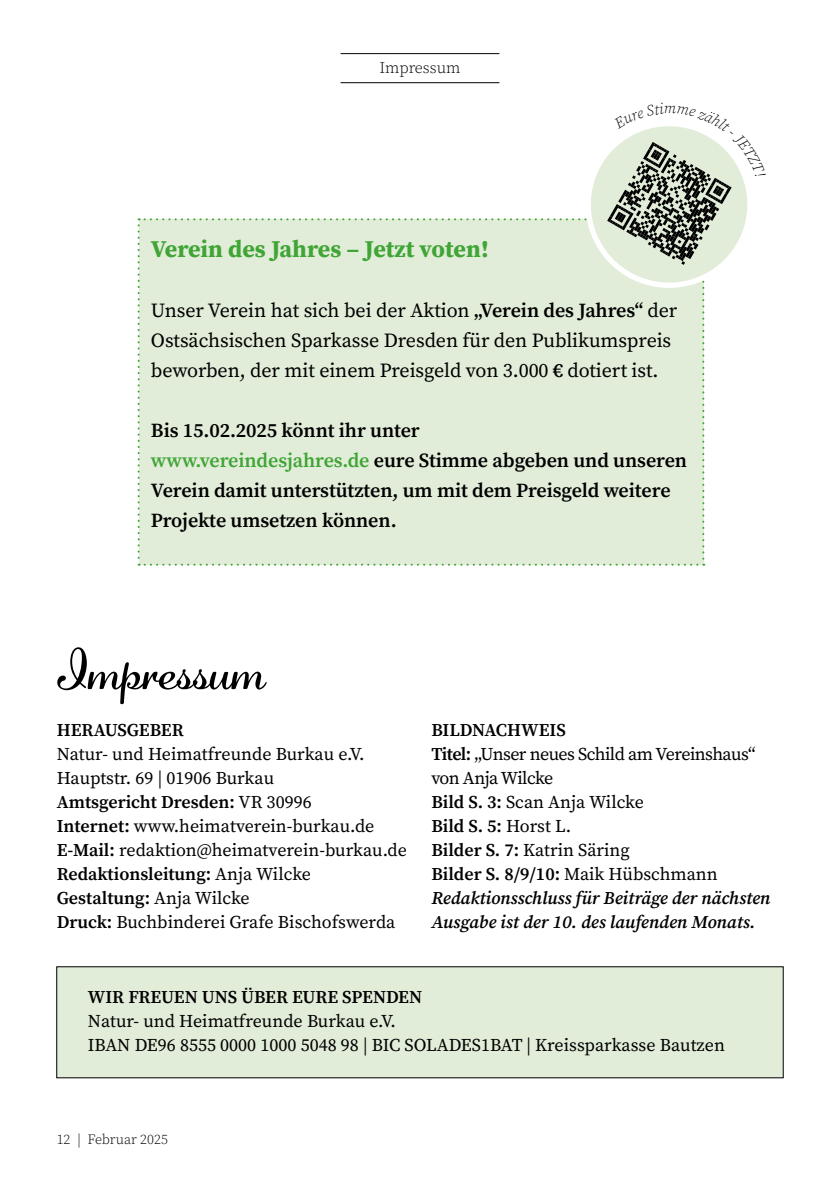
<style>
.page{position:relative;width:840px;height:1191px;background:#fff}
.page>*{position:absolute;margin:0;border:0;box-sizing:border-box;transform-origin:0 0}
.t1{font:54px "Adage Script JF";color:#000}
.t2{font:700 24px "Source Serif Pro";color:#3fa535}
.t3{font:20px/30px "Source Serif Pro";letter-spacing:-.005em;color:#000}
.t4{font:600 20px/30px "Source Serif Pro";letter-spacing:-.005em;color:#000}
.t5{font:18px/24px "Source Serif Pro";color:#000}
.t6{font:18px/24px "Source Serif Pro";letter-spacing:-.03em;color:#000}
.t7{font:600 18px "Source Serif Pro";letter-spacing:-.01em;color:#000}
.t8{font:300 16px "Source Serif Pro";color:#000}
.t9{font:italic 300 15px "Source Serif Pro";color:#000}
.t10{font:300 14px "Source Serif Pro";color:#000}
.s1{font-weight:600}
.s2{color:#3fa535}
.s3{font-weight:600;font-style:italic}
</style>
<div class="page">
<hr style="left:340px;top:82px;width:159px;height:1px;background:#000">
<hr style="left:340px;top:53px;width:159px;height:1px;background:#000">
<div style="left:57px;top:966px;width:725px;height:111px;background:#e2edd9"></div>
<svg style="left:137px;top:126px;width:611px;height:440px"></svg>
<p class="t8" style="left:379px;top:58px;width:83px">Impressum</p>
<h2 class="t2" style="left:151px;top:232px;width:339px">Verein des Jahres – Jetzt voten!</h2>
<p class="t9" style="left:663px;top:99px;width:14px">m</p>
<p class="t3" style="left:151px;top:295px;width:527px">Unser Verein hat sich bei der Aktion <span class="s1">„Verein des Jahres“</span> der<br>Ostsächsischen Sparkasse Dresden für den Publikumspreis beworben, der mit einem Preisgeld von 3.000 <span class="s1">€</span> dotiert ist.</p>
<p class="t4" style="left:151px;top:415px;width:537px">Bis 15.02.2025 könnt ihr unter<br><span class="s2">www.vereindesjahres.de</span> eure Stimme abgeben und unseren Verein damit unterstützten, um mit dem Preisgeld weitere Projekte umsetzen können.</p>
<h1 class="t1" style="left:57px;top:634px;width:210px">Impressum</h1>
<p class="t7" style="left:57px;top:718px;width:128px">HERAUSGEBER</p>
<p class="t5" style="left:57px;top:742px;width:351px">Natur- und Heimatfreunde Burkau e.V.<br>Hauptstr. 69 | 01906 Burkau<br><span class="s1">Amtsgericht Dresden:</span> VR 30996<br><span class="s1">Internet:</span> www.heimatverein-burkau.de <span class="s1">E-Mail:</span> redaktion@heimatverein-burkau.de <span class="s1">Redaktionsleitung:</span> Anja Wilcke <span class="s1">Gestaltung:</span> Anja Wilcke<br><span class="s1">Druck:</span> Buchbinderei Grafe Bischofswerda</p>
<p class="t6" style="left:431px;top:717px;width:340px"><span class="s1">BILDNACHWEIS<br>Titel:</span> „Unser neues Schild am Vereinshaus“ von Anja Wilcke<br><span class="s1">Bild S. 3:</span> Scan Anja Wilcke<br><span class="s1">Bild S. 5:</span> Horst L.<br><span class="s1">Bilder S. 7:</span> Katrin Säring<br><span class="s1">Bilder S. 8/9/10:</span> Maik Hübschmann<br><span class="s3">Redaktionsschluss für Beiträge der nächsten<br>Ausgabe ist der 10. des laufenden Monats.</span></p>
<p class="t7" style="left:88px;top:984px;width:335px">WIR FREUEN UNS ÜBER EURE SPENDEN</p>
<p class="t5" style="left:88px;top:1009px;width:638px">Natur- und Heimatfreunde Burkau e.V.<br>IBAN DE96 8555 0000 1000 5048 98 | BIC SOLADES1BAT | Kreissparkasse Bautzen</p>
<p class="t10" style="left:57px;top:1130px;width:113px">12 | Februar 2025</p>
</div>
